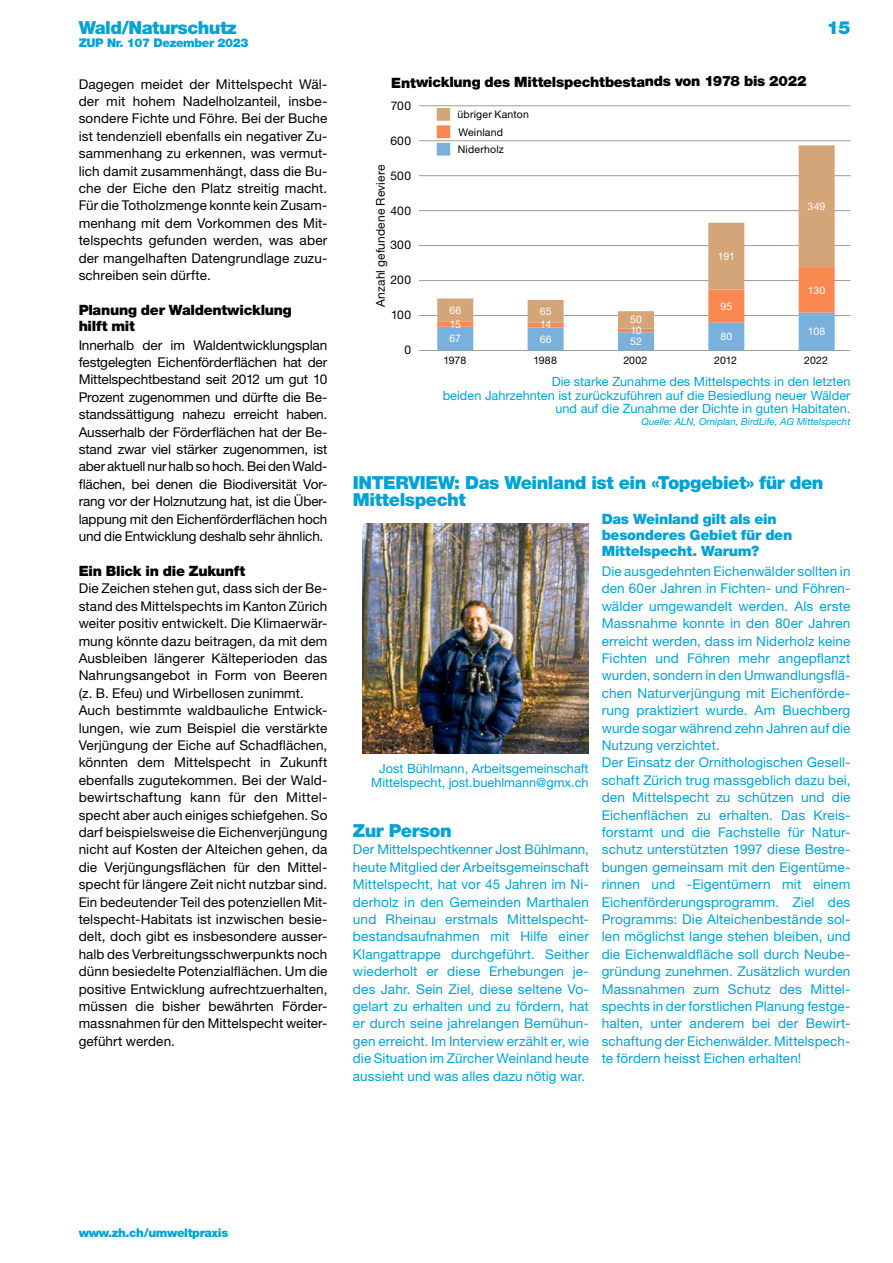
<style>
.page{position:relative;width:893px;height:1263px;background:#fff}
.page>*{position:absolute;margin:0;border:0;box-sizing:border-box;transform-origin:0 0}
.H1-9_5-Zwi-Titel_2_Ebene{font:900 18px/17.4px "Helvetica Neue LT Std";letter-spacing:-.03em;color:#00a3d3}
.Boxen_CYAN_H1-12-BoxenTitel_2_Ebene{font:900 18px "Helvetica Neue LT Std";letter-spacing:-.03em;color:#00a3d3}
.H2-9_5-Zwi-Titel_2_Ebene{font:900 14.25px/16.4px "Helvetica Neue LT Std";letter-spacing:-.02em;color:#00a3d3}
.H1-9_5-Zwi-Titel_2_Ebene-2{font:900 14.25px/16.4px "Helvetica Neue LT Std";letter-spacing:-.02em;color:#000}
.H2-9_5-Zwi-Titel_2_Ebene-2{font:900 14.25px "Helvetica Neue LT Std";letter-spacing:-.025em;color:#000}
.P-9-_Grundtext{font:13.5px/17.4px "Helvetica Neue LT Std";letter-spacing:-.01em;color:#000;text-align:justify}
.P-9-_Grundtext-2{font:13.5px/17.4px "Helvetica Neue LT Std";letter-spacing:.01em;color:#00a3d3;text-align:justify}
.Boxen_CYAN_P-9-BoxenTEXT{font:13.5px/17.4px "Helvetica Neue LT Std";letter-spacing:.01em;color:#00a3d3;text-align:justify}
.P-8_5-Legende{font:12.75px/13.5px "Helvetica Neue LT Std";color:#00a3d3;text-align:right}
.t1{font:12px "Helvetica Neue LT Std";letter-spacing:.015em;color:#000}
.t2{font:900 12px "Helvetica Neue LT Std";letter-spacing:-.03em;color:#00a3d3}
.t3{font:10.5px/17.4px "Helvetica Neue LT Std";letter-spacing:.015em;color:#000}
.t4{font:10.5px "Helvetica Neue LT Std";letter-spacing:.015em;color:#fff}
.P-6_5-Quelle{font:italic 9.75px "Helvetica Neue LT Std";color:#00a3d3}
</style>
<div class="page">
<img style="left:363px;top:524px;width:225px;height:229px">
<hr style="left:419px;top:280px;width:431px;height:1px;background:#000">
<hr style="left:419px;top:315px;width:431px;height:1px;background:#000">
<hr style="left:419px;top:175px;width:431px;height:1px;background:#000">
<hr style="left:419px;top:140px;width:431px;height:1px;background:#000">
<hr style="left:419px;top:106px;width:431px;height:1px;background:#000">
<hr style="left:419px;top:210px;width:431px;height:1px;background:#000">
<hr style="left:419px;top:245px;width:431px;height:1px;background:#000">
<hr style="left:419px;top:350px;width:431px;height:1px;background:#000">
<div style="left:437px;top:327px;width:36px;height:23px;background:#79b1dc"></div>
<div style="left:437px;top:322px;width:36px;height:5px;background:#fc8851"></div>
<div style="left:437px;top:298px;width:36px;height:24px;background:#d3a579"></div>
<div style="left:528px;top:327px;width:36px;height:23px;background:#79b1dc"></div>
<hr style="left:528px;top:323px;width:36px;height:4px;background:#fc8851">
<div style="left:528px;top:300px;width:36px;height:23px;background:#d3a579"></div>
<div style="left:618px;top:332px;width:36px;height:18px;background:#79b1dc"></div>
<hr style="left:618px;top:329px;width:36px;height:3px;background:#fc8851">
<div style="left:618px;top:311px;width:36px;height:18px;background:#d3a579"></div>
<div style="left:708px;top:322px;width:36px;height:28px;background:#79b1dc"></div>
<div style="left:708px;top:289px;width:36px;height:33px;background:#fc8851"></div>
<div style="left:708px;top:223px;width:36px;height:66px;background:#d3a579"></div>
<div style="left:799px;top:313px;width:36px;height:37px;background:#79b1dc"></div>
<div style="left:799px;top:267px;width:36px;height:46px;background:#fc8851"></div>
<div style="left:799px;top:145px;width:36px;height:122px;background:#d3a579"></div>
<div style="left:437px;top:108px;width:13px;height:13px;background:#d3a579"></div>
<div style="left:437px;top:125px;width:13px;height:13px;background:#fc8851"></div>
<div style="left:437px;top:143px;width:13px;height:13px;background:#79b1dc"></div>
<h1 class="H1-9_5-Zwi-Titel_2_Ebene" style="left:79px;top:19px;width:160px">Wald/Naturschutz</h1>
<h1 class="H1-9_5-Zwi-Titel_2_Ebene" style="left:827px;top:19px;width:25px">15</h1>
<p class="t2" style="left:79px;top:35px;width:171px">ZUP Nr. 107 Dezember 2023</p>
<p class="P-9-_Grundtext" style="left:79px;top:75px;width:250px">Dagegen meidet der Mittelspecht Wäl&shy;der mit hohem Nadelholzanteil, insbe&shy;sondere Fichte und Föhre. Bei der Buche ist tendenziell ebenfalls ein negativer Zu&shy;sammenhang zu erkennen, was vermut&shy;lich damit zusammenhängt, dass die Bu&shy;che der Eiche den Platz streitig macht.<br>Für die Totholzmenge konnte kein Zusam&shy;menhang mit dem Vorkommen des Mit&shy;telspechts gefunden werden, was aber der mangelhaften Datengrundlage zuzu&shy;schreiben sein dürfte.</p>
<h1 class="H1-9_5-Zwi-Titel_2_Ebene-2" style="left:79px;top:302px;width:215px">Planung der Waldentwicklung hilft mit</h1>
<p class="P-9-_Grundtext" style="left:79px;top:336px;width:250px;text-align:left">Innerhalb der im Waldentwicklungsplan festgelegten Eichenförderflächen hat der Mittelspechtbestand seit 2012 um gut 10<br>Prozent zugenommen und dürfte die Be&shy;standssättigung nahezu erreicht haben.<br>Ausserhalb der Förderflächen hat der Be&shy;stand zwar viel stärker zugenommen, ist aber aktuell nur halb so hoch. Bei den Wald&shy;flächen, bei denen die Biodiversität Vor-- rang vor der Holznutzung hat, ist die Über&shy;lappung mit den Eichenförderflächen hoch und die Entwicklung deshalb sehr ähnlich.</p>
<h1 class="H1-9_5-Zwi-Titel_2_Ebene-2" style="left:79px;top:563px;width:168px">Ein Blick in die Zukunft</h1>
<p class="P-9-_Grundtext" style="left:79px;top:580px;width:250px">Die Zeichen stehen gut, dass sich der Be&shy;stand des Mittelspechts im Kanton Zürich weiter positiv entwickelt. Die Klimaerwär&shy;mung könnte dazu beitragen, da mit dem Ausbleiben längerer Kälteperioden das Nahrungsangebot in Form von Beeren (z. B. Efeu) und Wirbellosen zunimmt.</p>
<p class="P-9-_Grundtext" style="left:79px;top:701px;width:250px">Auch bestimmte waldbauliche Entwick&shy;lungen, wie zum Beispiel die verstärkte Verjüngung der Eiche auf Schadflächen, könnten dem Mittelspecht in Zukunft ebenfalls zugutekommen. Bei der Wald&shy;bewirtschaftung kann für den Mittel&shy;specht aber auch einiges schiefgehen. So darf beispielsweise die Eichenverjüngung nicht auf Kosten der Alteichen gehen, da die Verjüngungsflächen für den Mittel&shy;specht für längere Zeit nicht nutzbar sind.</p>
<p class="P-9-_Grundtext" style="left:79px;top:893px;width:250px">Ein bedeutender Teil des potenziellen Mit&shy;telspecht-Habitats ist inzwischen besie&shy;delt, doch gibt es insbesondere ausser&shy;halb des Verbreitungsschwerpunkts noch dünn besiedelte Potenzialflächen. Um die positive Entwicklung aufrechtzuerhalten, müssen die bisher bewährten Förder&shy;massnahmen für den Mittelspecht weiter&shy;geführt werden.</p>
<h2 class="H2-9_5-Zwi-Titel_2_Ebene-2" style="left:391px;top:73px;width:417px">Entwicklung des Mittelspechtbestands von 1978 bis 2022</h2>
<p class="t1" style="left:391px;top:99px;width:22px">700</p>
<p class="t1" style="left:390px;top:133px;width:22px">600</p>
<p class="t1" style="left:390px;top:168px;width:22px">500</p>
<p class="t1" style="left:390px;top:203px;width:22px">400</p>
<p class="t1" style="left:390px;top:238px;width:22px">300</p>
<p class="t1" style="left:391px;top:273px;width:22px">200</p>
<p class="t1" style="left:391px;top:308px;width:21px">100</p>
<p class="t1" style="left:404px;top:343px;width:8px">0</p>
<p class="t3" style="left:443px;top:351px;width:24px">1978</p>
<p class="t3" style="left:533px;top:351px;width:25px">1988</p>
<p class="t3" style="left:623px;top:351px;width:25px">2002</p>
<p class="t3" style="left:714px;top:351px;width:24px">2012</p>
<p class="t3" style="left:804px;top:351px;width:25px">2022</p>
<p class="t3" style="left:458px;top:106px;width:73px">übriger Kanton<br>Weinland<br>Niderholz</p>
<p class="t1" style="left:373px;top:307px;width:144px;rotate:-90deg">Anzahl gefundene Reviere</p>
<p class="t4" style="left:808px;top:200px;width:19px">349</p>
<p class="t4" style="left:718px;top:250px;width:19px">191</p>
<p class="t4" style="left:808px;top:284px;width:19px">130</p>
<p class="t4" style="left:720px;top:300px;width:13px">95</p>
<p class="t4" style="left:449px;top:304px;width:13px">66</p>
<p class="t4" style="left:540px;top:305px;width:13px">65</p>
<p class="t4" style="left:630px;top:313px;width:13px">50</p>
<p class="t4" style="left:450px;top:318px;width:13px">15</p>
<p class="t4" style="left:540px;top:318px;width:13px">14</p>
<p class="t4" style="left:630px;top:324px;width:13px">10</p>
<p class="t4" style="left:808px;top:325px;width:19px">108</p>
<p class="t4" style="left:720px;top:330px;width:13px">80</p>
<p class="t4" style="left:449px;top:332px;width:13px">67</p>
<p class="t4" style="left:540px;top:333px;width:13px">66</p>
<p class="t4" style="left:630px;top:335px;width:13px">52</p>
<p class="P-8_5-Legende" style="left:552px;top:375px;width:300px">Die starke Zunahme des Mittelspechts in den letzten</p>
<p class="P-8_5-Legende" style="left:443px;top:388px;width:409px">beiden Jahrzehnten ist zurückzuführen auf die Besiedlung neuer Wälder</p>
<p class="P-8_5-Legende" style="left:555px;top:402px;width:297px">und auf die Zunahme der Dichte in guten Habitaten.</p>
<p class="P-6_5-Quelle" style="left:642px;top:415px;width:210px">Quelle: ALN, Orniplan, BirdLife, AG Mittelspecht</p>
<h1 class="H1-9_5-Zwi-Titel_2_Ebene" style="left:353px;top:474px;width:472px">INTERVIEW: Das Weinland ist ein «Topgebiet» für den<br>Mittelspecht</h1>
<p class="P-8_5-Legende" style="left:371px;top:762px;width:219px">Jost Bühlmann, Arbeitsgemeinschaft<br>Mittelspecht, jost.buehlmann@gmx.ch</p>
<h2 class="Boxen_CYAN_H1-12-BoxenTitel_2_Ebene" style="left:353px;top:820px;width:100px">Zur Person</h2>
<p class="Boxen_CYAN_P-9-BoxenTEXT" style="left:353px;top:841px;width:238px">Der Mittelspechtkenner Jost Bühlmann, heute Mitglied der Arbeitsgemeinschaft Mittelspecht, hat vor 45 Jahren im Ni&shy;derholz in den Gemeinden Marthalen und Rheinau erstmals Mittelspecht&shy;bestandsaufnahmen mit Hilfe einer Klangattrappe durchgeführt. Seither wiederholt er diese Erhebungen je&shy;des Jahr. Sein Ziel, diese seltene Vo&shy;gelart zu erhalten und zu fördern, hat er durch seine jahrelangen Bemühun&shy;gen erreicht. Im Interview erzählt er, wie die Situation im Zürcher Weinland heute aussieht und was alles dazu nötig war.</p>
<h2 class="H2-9_5-Zwi-Titel_2_Ebene" style="left:602px;top:510px;width:192px">Das Weinland gilt als ein besonderes Gebiet für den<br>Mittelspecht. Warum?</h2>
<p class="P-9-_Grundtext-2" style="left:602px;top:562px;width:250px">Die ausgedehnten Eichenwälder sollten in den 60er Jahren in Fichten- und Föhren&shy;wälder umgewandelt werden. Als erste Massnahme konnte in den 80er Jahren erreicht werden, dass im Niderholz keine Fichten und Föhren mehr angepflanzt wurden, sondern in den Umwandlungsflä&shy;chen Naturverjüngung mit Eichenförde&shy;rung praktiziert wurde. Am Buechberg wurde sogar während zehn Jahren auf die Nutzung verzichtet.</p>
<p class="P-9-_Grundtext-2" style="left:602px;top:754px;width:250px">Der Einsatz der Ornithologischen Gesell&shy;schaft Zürich trug massgeblich dazu bei, den Mittelspecht zu schützen und die Eichenflächen zu erhalten. Das Kreis&shy;forstamt und die Fachstelle für Natur&shy;schutz unterstützten 1997 diese Bestre&shy;bungen gemeinsam mit den Eigentüme&shy;rinnen und -Eigentümern mit einem Eichenförderungsprogramm. Ziel des Programms: Die Alteichenbestände sol&shy;len möglichst lange stehen bleiben, und die Eichenwaldfläche soll durch Neube&shy;gründung zunehmen. Zusätzlich wurden Massnahmen zum Schutz des Mittel&shy;spechts in der forstlichen Planung festge&shy;halten, unter anderem bei der Bewirt&shy;schaftung der Eichenwälder. Mittelspech&shy;te fördern heisst Eichen erhalten!</p>
<p class="t2" style="left:79px;top:1226px;width:151px">www.zh.ch/umweltpraxis</p>
</div>
